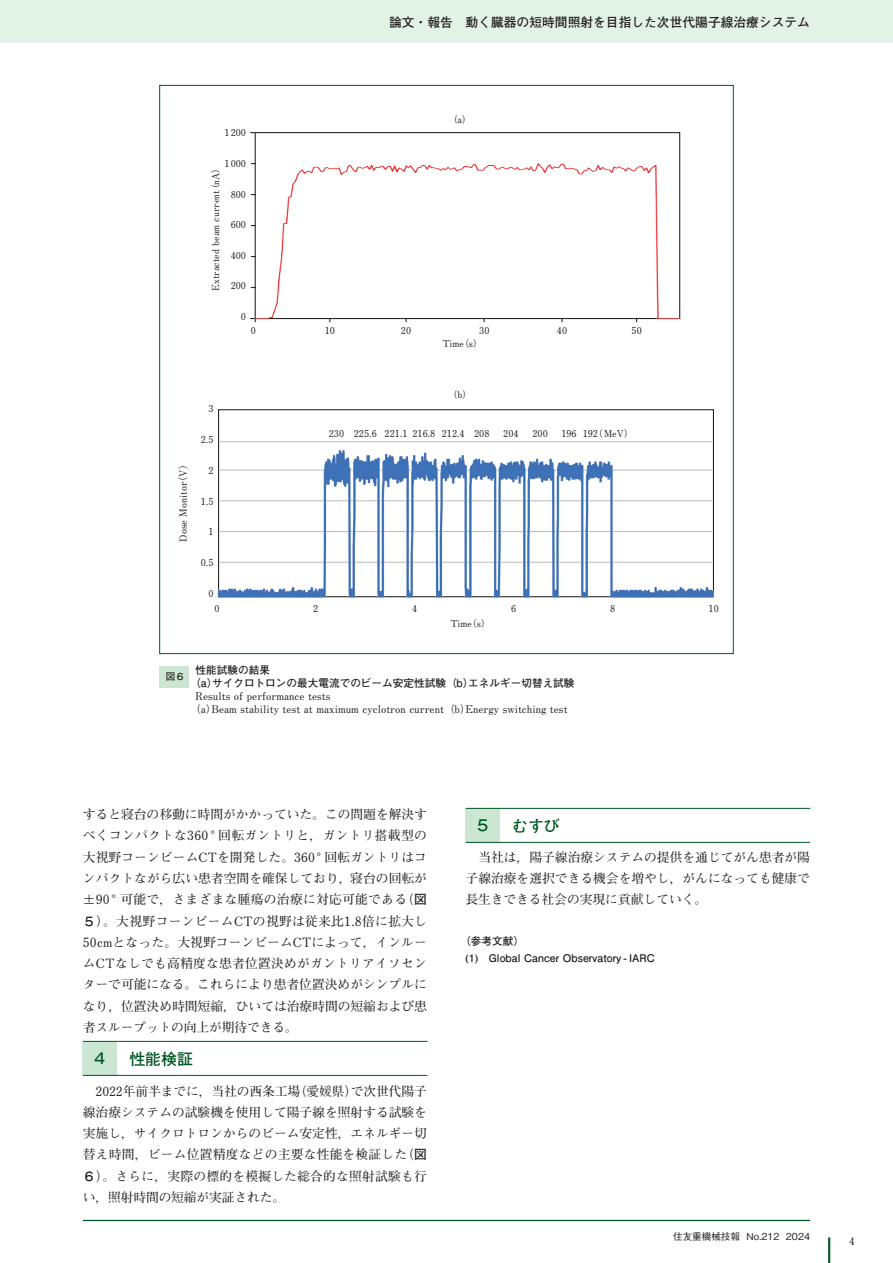
<style>
.page{position:relative;width:893px;height:1263px;background:#fff}
.page>*{position:absolute;margin:0;border:0;box-sizing:border-box;transform-origin:0 0}
.小見出し{font:700 15.9px "Futo Go B101 Pro";color:#005824}
.本文{font:700 12.75px/21.3px "Futo Min A101 Pro";color:#231f20;text-align:justify}
.t1{font:700 12.75px "Futo Go B101 Pro";color:#231f20}
.キャプション-英文{font:700 10.65px "Futo Min A101 Pro";color:#231f20}
.キャプション-和文{font:700 10.65px "Futo Go B101 Pro";color:#231f20}
.参考文献{font:700 10.65px "Futo Go B101 Pro";color:#231f20}
.t2{font:700 10.05px "Futo Min A101 Pro";color:#231f20}
.t3{font:700 9.6px "Futo Min A101 Pro";color:#231f20}
.t4{font:500 9.6px "Gothic BBB Pro";color:#231f20}
.t5{font:700 9.6px "Futo Go B101 Pro";color:#231f20}
.s1{font-family:"Futo Go B101 Pro"}
</style>
<div class="page">
<div style="left:0;top:0;width:893px;height:43px;background:#e3f2e7"></div>
<hr style="left:828px;top:1237px;width:2px;height:26px;background:#005824">
<hr style="left:83px;top:1220px;width:727px;height:1px;background:#005824">
<div style="left:159px;top:666px;width:30px;height:22px;background:#cbe6d3"></div>
<div style="left:83px;top:1041px;width:34px;height:34px;background:#cbe6d3"></div>
<hr style="left:83px;top:1041px;width:344px;height:1px;background:#005824">
<hr style="left:83px;top:1075px;width:344px;height:1px;background:#005824">
<div style="left:159px;top:85px;width:574px;height:569px;background:#fff;border:1px solid #005824"></div>
<div style="left:466px;top:808px;width:34px;height:34px;background:#cbe6d3"></div>
<hr style="left:466px;top:808px;width:344px;height:1px;background:#005824">
<hr style="left:466px;top:842px;width:344px;height:1px;background:#005824">
<img style="left:250px;top:132px;width:431px;height:196px">
<img style="left:217px;top:409px;width:497px;height:189px">
<p class="t1" style="left:389px;top:12px;width:422px">論文・報告　動く臓器の短時間照射を目指した次世代陽子線治療システム</p>
<p class="t3" style="left:224px;top:125px;width:23px">1200</p>
<p class="t3" style="left:224px;top:156px;width:23px">1000</p>
<p class="t3" style="left:231px;top:186px;width:17px">800</p>
<p class="t3" style="left:231px;top:217px;width:17px">600</p>
<p class="t3" style="left:231px;top:248px;width:17px">400</p>
<p class="t3" style="left:231px;top:278px;width:17px">200</p>
<p class="t3" style="left:241px;top:309px;width:7px">0</p>
<p class="t3" style="left:208px;top:291px;width:129px;rotate:-90deg">Extracted beam current（nA）</p>
<p class="t3" style="left:448px;top:112px;width:25px">（a）</p>
<p class="t3" style="left:251px;top:323px;width:7px">0</p>
<p class="t3" style="left:325px;top:323px;width:12px">10</p>
<p class="t3" style="left:401px;top:323px;width:12px">20</p>
<p class="t3" style="left:479px;top:323px;width:12px">30</p>
<p class="t3" style="left:557px;top:323px;width:12px">40</p>
<p class="t3" style="left:632px;top:323px;width:12px">50</p>
<p class="t3" style="left:443px;top:335px;width:42px">Time（s）</p>
<p class="t2" style="left:175px;top:542px;width:84px;rotate:-90deg">Dose Monitor（V）</p>
<p class="t3" style="left:208px;top:401px;width:7px">3</p>
<p class="t3" style="left:201px;top:432px;width:14px">2.5</p>
<p class="t3" style="left:208px;top:463px;width:7px">2</p>
<p class="t3" style="left:201px;top:494px;width:14px">1.5</p>
<p class="t3" style="left:208px;top:524px;width:7px">1</p>
<p class="t3" style="left:201px;top:555px;width:14px">0.5</p>
<p class="t3" style="left:208px;top:586px;width:7px">0</p>
<p class="t3" style="left:448px;top:387px;width:26px">（b）</p>
<p class="t3" style="left:442px;top:426px;width:25px">212.4</p>
<p class="t3" style="left:583px;top:426px;width:52px">192（MeV）</p>
<p class="t3" style="left:329px;top:426px;width:108px">230 225.6 221.1 216.8</p>
<p class="t3" style="left:561px;top:426px;width:17px">196</p>
<p class="t3" style="left:474px;top:426px;width:17px">208</p>
<p class="t3" style="left:503px;top:426px;width:17px">204</p>
<p class="t3" style="left:532px;top:426px;width:17px">200</p>
<p class="t3" style="left:214px;top:601px;width:7px">0</p>
<p class="t3" style="left:313px;top:601px;width:7px">2</p>
<p class="t3" style="left:412px;top:601px;width:7px">4</p>
<p class="t3" style="left:511px;top:601px;width:7px">6</p>
<p class="t3" style="left:610px;top:601px;width:7px">8</p>
<p class="t3" style="left:708px;top:601px;width:12px">10</p>
<p class="t3" style="left:451px;top:616px;width:42px">Time（s）</p>
<p class="t5" style="left:166px;top:669px;width:21px">図６</p>
<p class="キャプション-和文" style="left:196px;top:662px;width:76px">性能試験の結果</p>
<p class="キャプション-和文" style="left:190px;top:674px;width:386px">（a）サイクロトロンの最大電流でのビーム安定性試験（b）エネルギー切替え試験</p>
<p class="キャプション-英文" style="left:196px;top:687px;width:137px">Results of performance tests</p>
<p class="キャプション-英文" style="left:190px;top:700px;width:379px">（a）Beam stability test at maximum cyclotron current（b）Energy switching test</p>
<p class="本文" style="left:83px;top:802px;width:346px">すると寝台の移動に時間がかかっていた。この問題を解決すべくコンパクトな360°回転ガントリと，ガントリ搭載型の大視野コーンビームCTを開発した。360°回転ガントリはコンパクトながら広い患者空間を確保しており，寝台の回転が±90°可能で，さまざまな腫瘍の治療に対応可能である（<span class="s1">図５</span>）。大視野コーンビームCTの視野は従来比1.8倍に拡大し50cmとなった。大視野コーンビームCTによって，インルームCTなしでも高精度な患者位置決めがガントリアイソセンターで可能になる。これらにより患者位置決めがシンプルになり，位置決め時間短縮，ひいては治療時間の短縮および患者スループットの向上が期待できる。</p>
<p class="小見出し" style="left:92px;top:1045px;width:17px">４</p>
<p class="小見出し" style="left:129px;top:1046px;width:65px">性能検証</p>
<p class="本文" style="left:83px;top:1078px;width:346px">　2022年前半までに，当社の西条工場（愛媛県）で次世代陽子線治療システムの試験機を使用して陽子線を照射する試験を実施し，サイクロトロンからのビーム安定性，エネルギー切替え時間，ビーム位置精度などの主要な性能を検証した（<span class="s1">図６</span>）。さらに，実際の標的を模擬した総合的な照射試験も行い，照射時間の短縮が実証された。</p>
<p class="小見出し" style="left:475px;top:812px;width:17px">５</p>
<p class="小見出し" style="left:512px;top:813px;width:49px">むすび</p>
<p class="本文" style="left:466px;top:845px;width:346px">　当社は，陽子線治療システムの提供を通じてがん患者が陽子線治療を選択できる機会を増やし，がんになっても健康で長生きできる社会の実現に貢献していく。</p>
<p class="参考文献" style="left:460px;top:932px;width:66px">（参考文献）</p>
<p class="参考文献" style="left:466px;top:949px;width:191px">(1)　Global Cancer Observatory - IARC</p>
<p class="t4" style="left:673px;top:1229px;width:138px">住友重機械技報 No.212 2024</p>
<p class="キャプション-英文" style="left:849px;top:1233px;width:7px">4</p>
</div>
